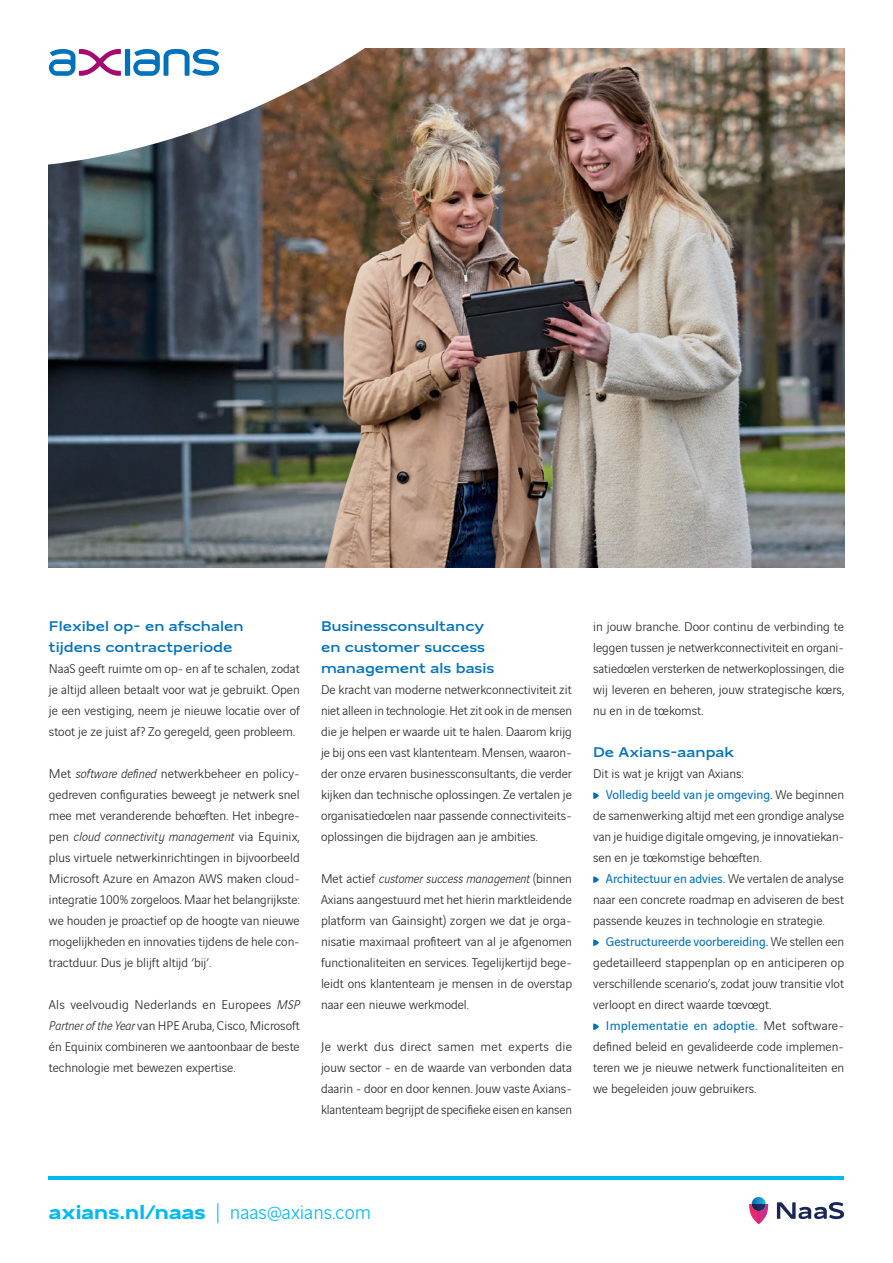
<style>
.page{position:relative;width:893px;height:1263px;background:#fff}
.page>*{position:absolute;margin:0;border:0;box-sizing:border-box;transform-origin:0 0}
.t1{font:300 21px "Vinci Sans";color:#00baf1}
.Titel_-_alinea{font:500 15px/21px "Vinci Sans Expanded";color:#0072bc}
.Tekst{font:300 13.5px/21px "Vinci Sans";color:#231f20;text-align:justify}
.s1{font-style:italic}
.s2{font-weight:400;color:#0072bc}
.s3{font-family:"Vinci Sans Expanded";font-weight:700}
</style>
<div class="page">
<svg style="left:777px;top:1202px;width:67px;height:17px"></svg>
<svg style="left:749px;top:1197px;width:19px;height:27px"></svg>
<hr style="left:49px;top:1176px;width:795px;height:3px;background:#00baf1">
<svg style="left:593px;top:792px;width:6px;height:7px"></svg>
<svg style="left:593px;top:876px;width:6px;height:7px"></svg>
<svg style="left:593px;top:939px;width:6px;height:7px"></svg>
<svg style="left:593px;top:1023px;width:6px;height:7px"></svg>
<img style="left:49px;top:49px;width:795px;height:519px">
<svg style="left:48px;top:48px;width:398px;height:132px"></svg>
<div style="left:125px;top:49px;width:5px;height:27px;background:#0072bc"></div>
<svg style="left:49px;top:49px;width:72px;height:27px"></svg>
<svg style="left:133px;top:49px;width:86px;height:27px"></svg>
<p class="Titel_-_alinea" style="left:49px;top:614px;width:196px">Flexibel op- en afschalen tijdens contractperiode</p>
<p class="Tekst" style="left:49px;top:657px;width:253px">NaaS geeft ruimte om op- en af te schalen, zodat je altijd alleen betaalt voor wat je gebruikt. Open je een vestiging, neem je nieuwe locatie over of stoot je ze juist af? Zo geregeld, geen probleem.</p>
<p class="Tekst" style="left:49px;top:762px;width:253px">Met <span class="s1">software defined</span> netwerkbeheer en policy&shy;gedreven configuraties beweegt je netwerk snel mee met veranderende behoeften. Het inbegre&shy;pen <span class="s1">cloud connectivity management</span> via Equinix, plus virtuele netwerkinrichtingen in bijvoorbeeld Microsoft Azure en Amazon AWS maken cloud&shy;integratie 100% zorgeloos. Maar het belangrijkste: we houden je proactief op de hoogte van nieuwe mogelijkheden en innovaties tijdens de hele con&shy;tractduur. Dus je blijft altijd ‘bij’.</p>
<p class="Tekst" style="left:49px;top:993px;width:252px">Als veelvoudig Nederlands en Europees <span class="s1">MSP Partner of the Year</span> van HPE Aruba, Cisco, Microsoft én Equinix combineren we aantoonbaar de beste technologie met bewezen expertise.</p>
<p class="Titel_-_alinea" style="left:321px;top:614px;width:175px">Businessconsultancy en customer success management als basis</p>
<p class="Tekst" style="left:321px;top:678px;width:252px">De kracht van moderne netwerkconnectiviteit zit niet alleen in technologie. Het zit ook in de mensen die je helpen er waarde uit te halen. Daarom krijg je bij ons een vast klantenteam. Mensen, waaron&shy;der onze ervaren businessconsultants, die verder kijken dan technische oplossingen. Ze vertalen je organisatiedoelen naar passende connectiviteits&shy;oplossingen die bijdragen aan je ambities.</p>
<p class="Tekst" style="left:321px;top:867px;width:252px">Met actief <span class="s1">customer success management</span> (binnen Axians aangestuurd met het hierin marktleidende platform van Gainsight) zorgen we dat je orga&shy;nisatie maximaal profiteert van al je afgenomen functionaliteiten en services. Tegelijkertijd bege&shy;leidt ons klantenteam je mensen in de overstap naar een nieuwe werkmodel.</p>
<p class="Tekst" style="left:321px;top:1035px;width:252px">Je werkt dus direct samen met experts die jouw sector - en de waarde van verbonden data daarin - door en door kennen. Jouw vaste Axians&shy;klantenteam begrijpt de specifieke eisen en kansen</p>
<p class="Tekst" style="left:593px;top:615px;width:253px">in jouw branche. Door continu de verbinding te leggen tussen je netwerkconnectiviteit en organi&shy;satiedoelen versterken de netwerkoplossingen, die wij leveren en beheren, jouw strategische koers, nu en in de toekomst.</p>
<p class="Titel_-_alinea" style="left:593px;top:740px;width:143px">De Axians-aanpak</p>
<p class="Tekst" style="left:593px;top:762px;width:152px">Dit is wat je krijgt van Axians:</p>
<p class="Tekst" style="left:593px;top:783px;width:253px;text-indent:13px"><span class="s2">Volledig beeld van je omgeving.</span> We beginnen de samenwerking altijd met een grondige analyse van je huidige digitale omgeving, je innovatiekan&shy;sen en je toekomstige behoeften.</p>
<p class="Tekst" style="left:593px;top:867px;width:252px;text-indent:13px"><span class="s2">Architectuur en advies.</span> We vertalen de analyse naar een concrete roadmap en adviseren de best passende keuzes in technologie en strategie.</p>
<p class="Tekst" style="left:593px;top:930px;width:253px;text-indent:13px"><span class="s2">Gestructureerde voorbereiding.</span> We stellen een gedetailleerd stappenplan op en anticiperen op verschillende scenario’s, zodat jouw transitie vlot verloopt en direct waarde toevoegt.</p>
<p class="Tekst" style="left:593px;top:1014px;width:253px;text-indent:13px"><span class="s2">Implementatie en adoptie.</span> Met software&shy;defined beleid en gevalideerde code implemen&shy;teren we je nieuwe netwerk functionaliteiten en we begeleiden jouw gebruikers.</p>
<h1 class="t1" style="left:49px;top:1197px;width:324px"><span class="s3">axians.nl/naas</span> | naas@axians.com</h1>
</div>
